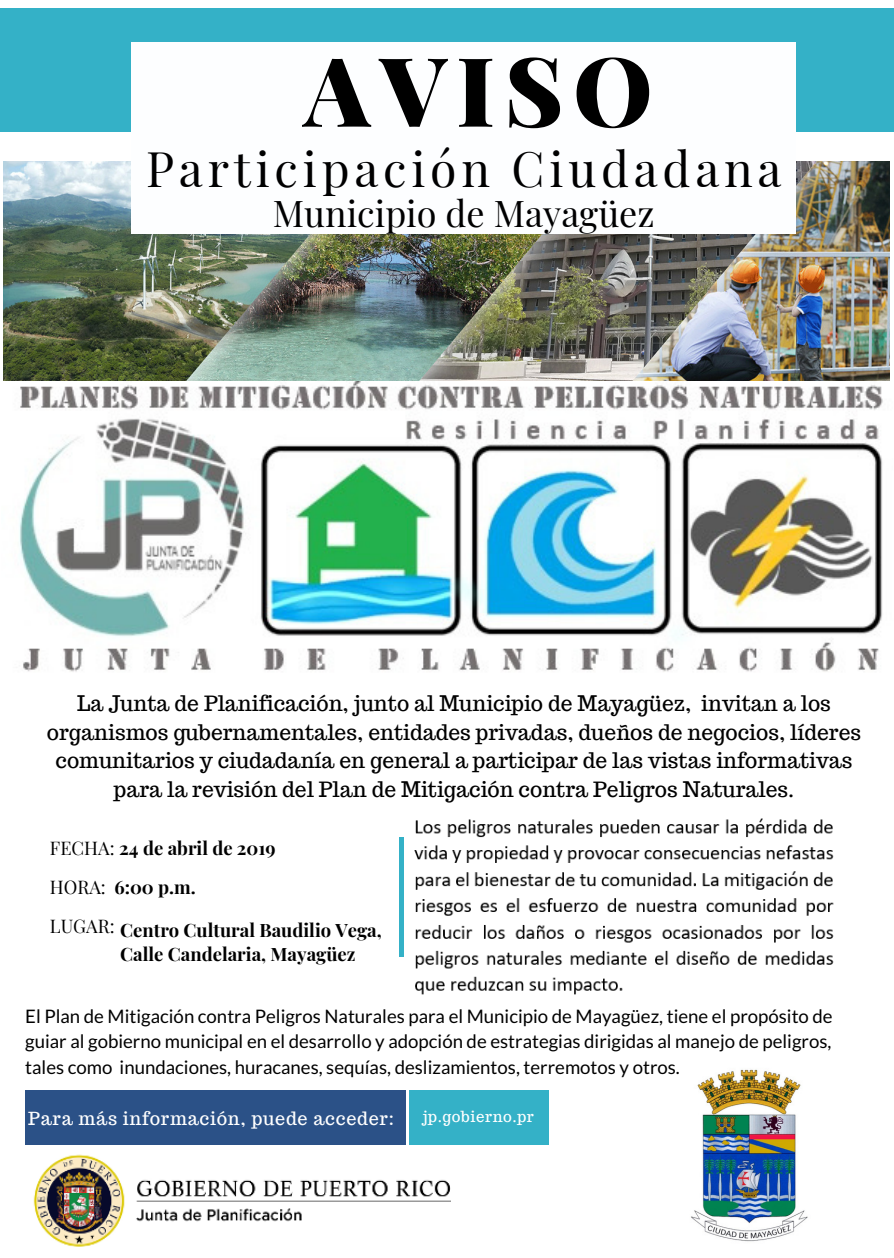
<style>
.page{position:relative;width:894px;height:1258px;background:#fff}
.page>*{position:absolute;margin:0;border:0;box-sizing:border-box;transform-origin:0 0}
.t1{font:900 96px "Playfair Display";letter-spacing:.1em;color:#000}
.t2{font:48px "Playfair Display";letter-spacing:.1em;color:#000}
.t3{font:36px "Playfair Display";color:#000}
.t4{font:21px/28.5px "Trocchi";color:#000;text-align:center}
.t5{font:18.6px/25.5px "Lato";color:#000;text-align:justify}
.t6{font:700 18.3px/39.3px "Playfair Display";color:#000}
.t7{font:18px "Trocchi";letter-spacing:.04em;color:#fff}
.t8{font:15px "Trocchi";letter-spacing:.04em;color:#fff}
.s1{font-weight:400}
</style>
<div class="page">
<img style="left:3px;top:162px;width:885px;height:219px">
<div style="left:0;top:9px;width:893px;height:123px;background:#34b1c7"></div>
<div style="left:25px;top:1090px;width:381px;height:54px;background:#2b5187"></div>
<div style="left:408px;top:1090px;width:140px;height:54px;background:#34b1c7"></div>
<div style="left:131px;top:43px;width:664px;height:191px;background:#fdfeff"></div>
<hr style="left:399px;top:837px;width:4px;height:119px;background:#34b1c7">
<img style="left:33px;top:1154px;width:417px;height:93px">
<img style="left:691px;top:1069px;width:117px;height:173px">
<img style="left:19px;top:381px;width:864px;height:291px">
<img style="left:414px;top:818px;width:420px;height:177px">
<h1 class="t1" style="left:304px;top:23px;width:350px">AVISO</h1>
<h2 class="t2" style="left:146px;top:135px;width:637px">Participación Ciudadana</h2>
<h3 class="t3" style="left:273px;top:188px;width:383px">Municipio de Mayagüez</h3>
<p class="t4" style="left:47px;top:689px;width:815px">La Junta de Planificación, junto al Municipio de Mayagüez, invitan a los organismos gubernamentales, entidades privadas, dueños de negocios, líderes comunitarios y ciudadanía en general a participar de las vistas informativas para la revisión del Plan de Mitigación contra Peligros Naturales.</p>
<p class="t6" style="left:50px;top:827px;width:227px"><span class="s1">FECHA:</span> 24 de abril de 2019<br><span class="s1">HORA:</span> 6:00 p.m.<br><span class="s1">LUGAR:</span></p>
<p class="t6" style="left:120px;top:917px;width:263px;line-height:24.3px">Centro Cultural Baudilio Vega,<br>Calle Candelaria, Mayagüez</p>
<p class="t5" style="left:25px;top:1003px;width:808px">El Plan de Mitigación contra Peligros Naturales para el Municipio de Mayagüez, tiene el propósito de guiar al gobierno municipal en el desarrollo y adopción de estrategias dirigidas al manejo de peligros, tales como inundaciones, huracanes, sequías, deslizamientos, terremotos y otros.</p>
<p class="t7" style="left:28px;top:1106px;width:367px">Para más información, puede acceder:</p>
<p class="t8" style="left:422px;top:1106px;width:113px">jp.gobierno.pr</p>
</div>
